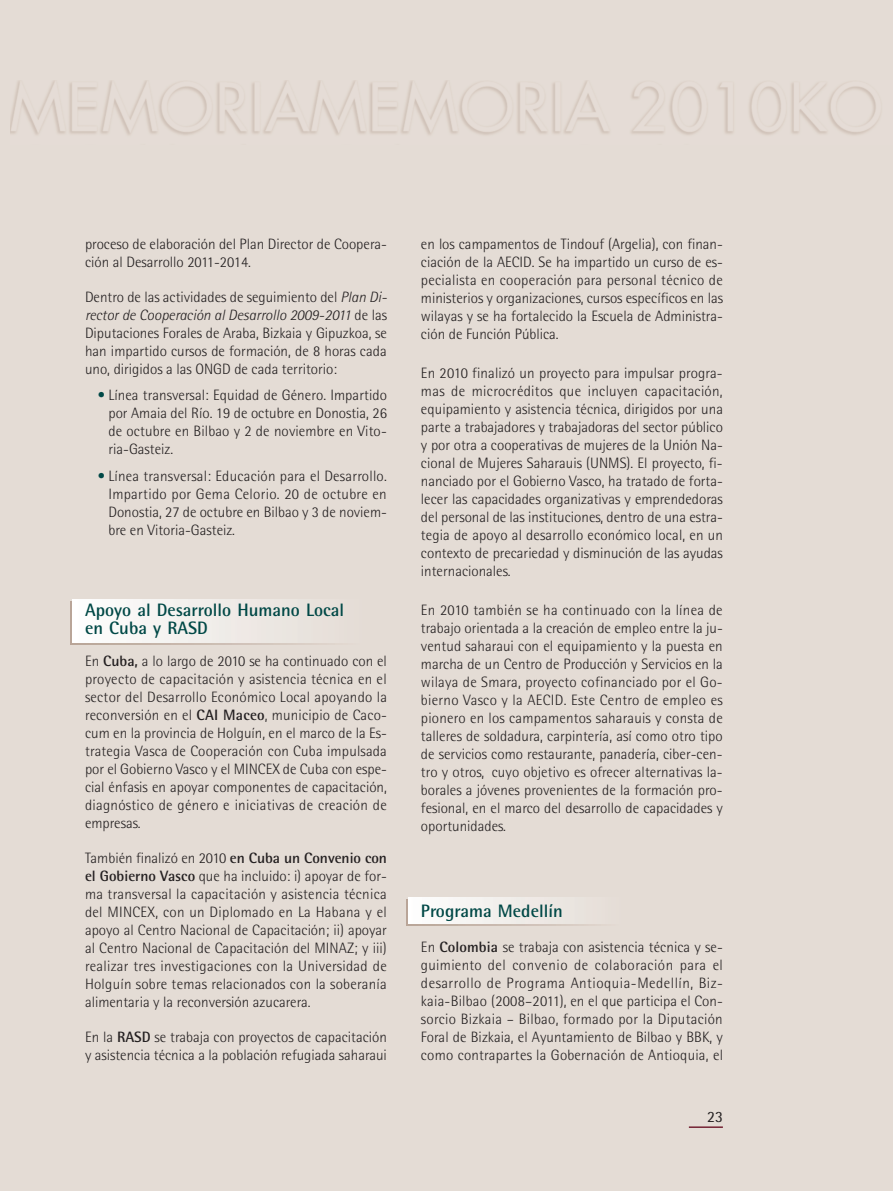
<style>
.page{position:relative;width:893px;height:1191px;background:#e4dcd5}
.page>*{position:absolute;margin:0;border:0;box-sizing:border-box;transform-origin:0 0}
.t1{font:700 18px/18px "Rotis Semi Sans";color:#004846}
.t2{font:15.75px "Rotis Semi Sans";color:#231f20}
.t3{font:300 15px/18px "Rotis Semi Sans";color:#231f20;text-align:justify}
.s1{font-style:italic}
.s2{color:#004846}
.s3{font-weight:700}
</style>
<div class="page">
<hr style="left:689px;top:1126px;width:34px;height:2px;background:#742233">
<img style="left:11px;top:81px;width:868px;height:54px">
<div style="left:70px;top:602px;width:289px;height:42px;background:linear-gradient(to right,#fefefe,#e4dcd5)"></div>
<div style="left:72px;top:600px;width:289px;height:42px;background:linear-gradient(to right,#fefefe,#e4dcd5)"></div>
<div style="left:406px;top:899px;width:213px;height:26px;background:linear-gradient(to right,#fefefe,#e4dcd6)"></div>
<div style="left:408px;top:897px;width:213px;height:26px;background:linear-gradient(to right,#fdfefe,#e4dcd5)"></div>
<p class="t3" style="left:85px;top:236px;width:303px">proceso de elaboración del Plan Director de Coopera&shy;ción al Desarrollo 2011-2014.</p>
<p class="t3" style="left:85px;top:289px;width:303px;text-align:left">Dentro de las actividades de seguimiento del <span class="s1">Plan Di&shy;rector de Cooperación al Desarrollo 2009-2011</span> de las Diputaciones Forales de Araba, Bizkaia y Gipuzkoa, se han impartido cursos de formación, de 8 horas cada uno, dirigidos a las ONGD de cada territorio:</p>
<p class="t3" style="left:108px;top:387px;width:280px;text-indent:-11px"><span class="s2">•</span> Línea transversal: Equidad de Género. Impartido por Amaia del Río. 19 de octubre en Donostia, 26 de octubre en Bilbao y 2 de noviembre en Vito&shy;ria-Gasteiz.</p>
<p class="t3" style="left:108px;top:468px;width:280px;text-indent:-11px"><span class="s2">•</span> Línea transversal: Educación para el Desarrollo.<br>Impartido por Gema Celorio. 20 de octubre en Donostia, 27 de octubre en Bilbao y 3 de noviem&shy;bre en Vitoria-Gasteiz.</p>
<p class="t1" style="left:85px;top:603px;width:261px">Apoyo al Desarrollo Humano Local en Cuba y RASD</p>
<p class="t3" style="left:85px;top:653px;width:303px">En <span class="s3">Cuba,</span> a lo largo de 2010 se ha continuado con el proyecto de capacitación y asistencia técnica en el sector del Desarrollo Económico Local apoyando la reconversión en el <span class="s3">CAI Maceo</span>, municipio de Caco&shy;cum en la provincia de Holguín, en el marco de la Es&shy;trategia Vasca de Cooperación con Cuba impulsada por el Gobierno Vasco y el MINCEX de Cuba con espe&shy;cial énfasis en apoyar componentes de capacitación, diagnóstico de género e iniciativas de creación de empresas.</p>
<p class="t3" style="left:85px;top:850px;width:303px">También finalizó en 2010 <span class="s3">en Cuba un Convenio con el Gobierno Vasco</span> que ha incluido: i) apoyar de for&shy;ma transversal la capacitación y asistencia técnica del MINCEX, con un Diplomado en La Habana y el apoyo al Centro Nacional de Capacitación; ii) apoyar al Centro Nacional de Capacitación del MINAZ; y iii) realizar tres investigaciones con la Universidad de Holguín sobre temas relacionados con la soberanía alimentaria y la reconversión azucarera.</p>
<p class="t3" style="left:85px;top:1029px;width:303px">En la <span class="s3">RASD</span> se trabaja con proyectos de capacitación y asistencia técnica a la población refugiada saharaui</p>
<p class="t3" style="left:421px;top:236px;width:303px">en los campamentos de Tindouf (Argelia), con finan&shy;ciación de la AECID. Se ha impartido un curso de es&shy;pecialista en cooperación para personal técnico de ministerios y organizaciones, cursos específicos en las wilayas y se ha fortalecido la Escuela de Administra&shy;ción de Función Pública.</p>
<p class="t3" style="left:421px;top:365px;width:304px">En 2010 finalizó un proyecto para impulsar progra&shy;mas de microcréditos que incluyen capacitación, equipamiento y asistencia técnica, dirigidos por una parte a trabajadores y trabajadoras del sector público y por otra a cooperativas de mujeres de la Unión Na&shy;cional de Mujeres Saharauis (UNMS). El proyecto, fi&shy;nanciado por el Gobierno Vasco, ha tratado de forta&shy;lecer las capacidades organizativas y emprendedoras del personal de las instituciones, dentro de una estra&shy;tegia de apoyo al desarrollo económico local, en un contexto de precariedad y disminución de las ayudas internacionales.</p>
<p class="t3" style="left:421px;top:602px;width:303px">En 2010 también se ha continuado con la línea de trabajo orientada a la creación de empleo entre la ju&shy;ventud saharaui con el equipamiento y la puesta en marcha de un Centro de Producción y Servicios en la wilaya de Smara, proyecto cofinanciado por el Go&shy;bierno Vasco y la AECID. Este Centro de empleo es pionero en los campamentos saharauis y consta de talleres de soldadura, carpintería, así como otro tipo de servicios como restaurante, panadería, ciber-cen&shy;tro y otros, cuyo objetivo es ofrecer alternativas la&shy;borales a jóvenes provenientes de la formación pro&shy;fesional, en el marco del desarrollo de capacidades y oportunidades.</p>
<p class="t1" style="left:421px;top:903px;width:143px">Programa Medellín</p>
<p class="t3" style="left:421px;top:939px;width:303px">En <span class="s3">Colombia</span> se trabaja con asistencia técnica y se&shy;guimiento del convenio de colaboración para el desarrollo de Programa Antioquia-Medellín, Biz&shy;kaia-Bilbao (2008–2011), en el que participa el Con&shy;sorcio Bizkaia – Bilbao, formado por la Diputación Foral de Bizkaia, el Ayuntamiento de Bilbao y BBK, y como contrapartes la Gobernación de Antioquia, el</p>
<p class="t2" style="left:707px;top:1111px;width:17px">23</p>
</div>
